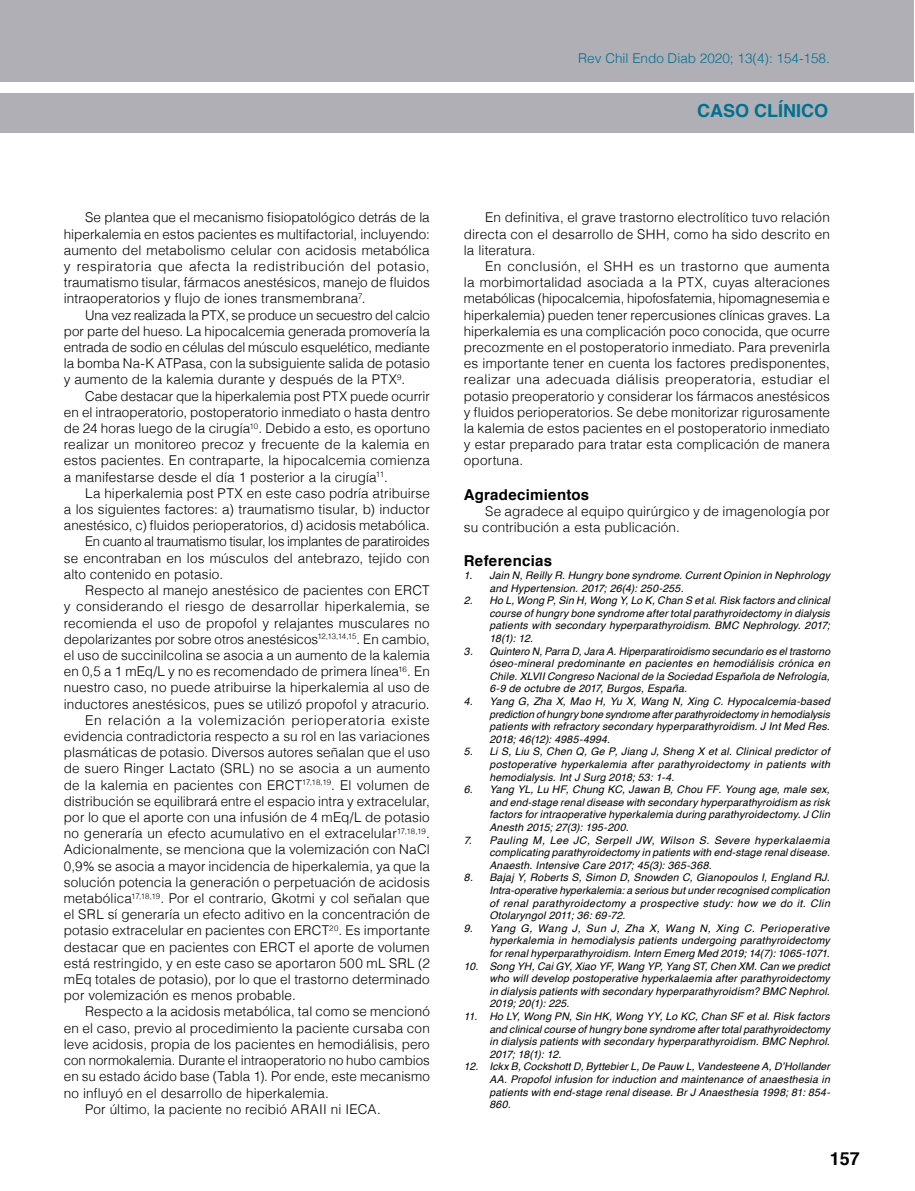
<style>
.page{position:relative;width:915px;height:1191px;background:#fff}
.page>*{position:absolute;margin:0;border:0;box-sizing:border-box;transform-origin:0 0}
.t1{font:700 18px "Helvetica";color:#007191}
.t2{font:700 18px "Helvetica";color:#000}
.t3{font:700 15px "Helvetica";letter-spacing:.015em;color:#000}
.t4{font:300 13.5px/16.2px "Helvetica";letter-spacing:.01em;color:#000;text-align:justify}
.t5{font:300 13.5px "Helvetica";letter-spacing:-.015em;color:#000}
.t6{font:300 13.5px "Helvetica";letter-spacing:.04em;color:#000}
.t7{font:300 13.5px "Helvetica";color:#007191}
.t8{font:italic 10.5px/12.6px "Helvetica";letter-spacing:.02em;color:#000;text-align:justify}
</style>
<div class="page">
<div style="left:0;top:0;width:913px;height:81px;background:#b0afb5"></div>
<div style="left:0;top:93px;width:913px;height:40px;background:#b0afb5"></div>
<p class="t7" style="left:578px;top:46px;width:253px">Rev Chil Endo Diab 2020; 13(4): 154-158.</p>
<h1 class="t1" style="left:696px;top:96px;width:133px">CASO CLÍNICO</h1>
<p class="t4" style="left:64px;top:208px;width:367px;text-indent:21px">Se plantea que el mecanismo fisiopatológico detrás de la hiperkalemia en estos pacientes es multifactorial, incluyendo: aumento del metabolismo celular con acidosis metabólica y respiratoria que afecta la redistribución del potasio, traumatismo tisular, fármacos anestésicos, manejo de fluidos intraoperatorios y flujo de iones transmembrana<sup>7</sup>.</p>
<p class="t4" style="left:64px;top:306px;width:367px;text-indent:21px">Una vez realizada la PTX, se produce un secuestro del calcio por parte del hueso. La hipocalcemia generada promovería la entrada de sodio en células del músculo esquelético, mediante la bomba Na-K ATPasa, con la subsiguiente salida de potasio y aumento de la kalemia durante y después de la PTX<sup>9</sup>.</p>
<p class="t4" style="left:64px;top:387px;width:367px;text-indent:21px">Cabe destacar que la hiperkalemia post PTX puede ocurrir en el intraoperatorio, postoperatorio inmediato o hasta dentro de 24 horas luego de la cirugía<sup>10</sup>. Debido a esto, es oportuno realizar un monitoreo precoz y frecuente de la kalemia en estos pacientes. En contraparte, la hipocalcemia comienza a manifestarse desde el día 1 posterior a la cirugía<sup>11</sup>.</p>
<p class="t4" style="left:85px;top:484px;width:346px">La hiperkalemia post PTX en este caso podría atribuirse</p>
<p class="t4" style="left:64px;top:500px;width:367px">a los siguientes factores: a) traumatismo tisular, b) inductor</p>
<p class="t4" style="left:64px;top:516px;width:367px">anestésico, c) fluidos perioperatorios, d) acidosis metabólica.</p>
<p class="t5" style="left:85px;top:530px;width:346px">En cuanto al traumatismo tisular, los implantes de paratiroides</p>
<p class="t4" style="left:64px;top:549px;width:367px">se encontraban en los músculos del antebrazo, tejido con</p>
<p class="t4" style="left:64px;top:565px;width:161px">alto contenido en potasio.</p>
<p class="t4" style="left:85px;top:581px;width:346px">Respecto al manejo anestésico de pacientes con ERCT</p>
<p class="t4" style="left:64px;top:597px;width:367px">y considerando el riesgo de desarrollar hiperkalemia, se</p>
<p class="t4" style="left:64px;top:613px;width:367px">recomienda el uso de propofol y relajantes musculares no</p>
<p class="t4" style="left:64px;top:630px;width:367px">depolarizantes por sobre otros anestésicos<sup>12,13,14,15</sup>. En cambio,</p>
<p class="t4" style="left:64px;top:646px;width:367px">el uso de succinilcolina se asocia a un aumento de la kalemia</p>
<p class="t4" style="left:64px;top:662px;width:367px">en 0,5 a 1 mEq/L y no es recomendado de primera línea<sup>16</sup>. En</p>
<p class="t4" style="left:64px;top:678px;width:367px">nuestro caso, no puede atribuirse la hiperkalemia al uso de</p>
<p class="t4" style="left:64px;top:694px;width:367px">inductores anestésicos, pues se utilizó propofol y atracurio.</p>
<p class="t6" style="left:85px;top:708px;width:346px">En relación a la volemización perioperatoria existe</p>
<p class="t4" style="left:64px;top:727px;width:367px">evidencia contradictoria respecto a su rol en las variaciones</p>
<p class="t4" style="left:64px;top:743px;width:367px">plasmáticas de potasio. Diversos autores señalan que el uso</p>
<p class="t4" style="left:64px;top:759px;width:367px">de suero Ringer Lactato (SRL) no se asocia a un aumento</p>
<p class="t4" style="left:64px;top:775px;width:367px">de la kalemia en pacientes con ERCT<sup>17,18,19</sup>. El volumen de</p>
<p class="t4" style="left:64px;top:792px;width:367px">distribución se equilibrará entre el espacio intra y extracelular,</p>
<p class="t4" style="left:64px;top:808px;width:367px">por lo que el aporte con una infusión de 4 mEq/L de potasio</p>
<p class="t4" style="left:64px;top:824px;width:367px">no generaría un efecto acumulativo en el extracelular<sup>17,18,19</sup>.</p>
<p class="t4" style="left:64px;top:840px;width:367px">Adicionalmente, se menciona que la volemización con NaCl</p>
<p class="t4" style="left:64px;top:856px;width:367px">0,9% se asocia a mayor incidencia de hiperkalemia, ya que la</p>
<p class="t4" style="left:64px;top:873px;width:367px">solución potencia la generación o perpetuación de acidosis</p>
<p class="t4" style="left:64px;top:889px;width:367px">metabólica<sup>17,18,19</sup>. Por el contrario, Gkotmi y col señalan que</p>
<p class="t4" style="left:64px;top:905px;width:367px">el SRL sí generaría un efecto aditivo en la concentración de</p>
<p class="t4" style="left:64px;top:921px;width:367px">potasio extracelular en pacientes con ERCT<sup>20</sup>. Es importante</p>
<p class="t4" style="left:64px;top:937px;width:367px">destacar que en pacientes con ERCT el aporte de volumen</p>
<p class="t4" style="left:64px;top:954px;width:367px">está restringido, y en este caso se aportaron 500 mL SRL (2</p>
<p class="t4" style="left:64px;top:970px;width:367px">mEq totales de potasio), por lo que el trastorno determinado</p>
<p class="t4" style="left:64px;top:986px;width:233px">por volemización es menos probable.</p>
<p class="t4" style="left:85px;top:1002px;width:346px">Respecto a la acidosis metabólica, tal como se mencionó</p>
<p class="t4" style="left:64px;top:1018px;width:367px">en el caso, previo al procedimiento la paciente cursaba con</p>
<p class="t4" style="left:64px;top:1035px;width:367px">leve acidosis, propia de los pacientes en hemodiálisis, pero</p>
<p class="t4" style="left:64px;top:1051px;width:367px">con normokalemia. Durante el intraoperatorio no hubo cambios</p>
<p class="t4" style="left:64px;top:1067px;width:367px">en su estado ácido base (Tabla 1). Por ende, este mecanismo</p>
<p class="t4" style="left:64px;top:1083px;width:266px">no influyó en el desarrollo de hiperkalemia.</p>
<p class="t4" style="left:85px;top:1099px;width:297px">Por último, la paciente no recibió ARAII ni IECA.</p>
<p class="t4" style="left:463px;top:208px;width:367px;text-indent:21px">En definitiva, el grave trastorno electrolítico tuvo relación directa con el desarrollo de SHH, como ha sido descrito en la literatura.</p>
<p class="t4" style="left:463px;top:257px;width:367px;text-indent:21px">En conclusión, el SHH es un trastorno que aumenta la morbimortalidad asociada a la PTX, cuyas alteraciones metabólicas (hipocalcemia, hipofosfatemia, hipomagnesemia e hiperkalemia) pueden tener repercusiones clínicas graves. La hiperkalemia es una complicación poco conocida, que ocurre precozmente en el postoperatorio inmediato. Para prevenirla es importante tener en cuenta los factores predisponentes, realizar una adecuada diálisis preoperatoria, estudiar el potasio preoperatorio y considerar los fármacos anestésicos y fluidos perioperatorios. Se debe monitorizar rigurosamente la kalemia de estos pacientes en el postoperatorio inmediato y estar preparado para tratar esta complicación de manera oportuna.</p>
<p class="t3" style="left:463px;top:482px;width:127px">Agradecimientos</p>
<p class="t4" style="left:463px;top:502px;width:367px;text-indent:21px">Se agradece al equipo quirúrgico y de imagenología por su contribución a esta publicación.</p>
<p class="t3" style="left:463px;top:549px;width:90px">Referencias</p>
<p class="t8" style="left:489px;top:569px;width:342px;text-indent:-26px">1. Jain N, Reilly R. Hungry bone syndrome. Current Opinion in Nephrology and Hypertension. 2017; 26(4): 250-255.</p>
<p class="t8" style="left:489px;top:594px;width:342px;text-indent:-26px">2. Ho L, Wong P, Sin H, Wong Y, Lo K, Chan S et al. Risk factors and clinical course of hungry bone syndrome after total parathyroidectomy in dialysis patients with secondary hyperparathyroidism. BMC Nephrology. 2017; 18(1): 12.</p>
<p class="t8" style="left:489px;top:645px;width:342px;text-indent:-26px">3. Quintero N, Parra D, Jara A. Hiperparatiroidismo secundario es el trastorno óseo-mineral predominante en pacientes en hemodiálisis crónica en Chile. XLVII Congreso Nacional de la Sociedad Española de Nefrología, 6-9 de octubre de 2017, Burgos, España.</p>
<p class="t8" style="left:489px;top:695px;width:342px;text-indent:-26px">4. Yang G, Zha X, Mao H, Yu X, Wang N, Xing C. Hypocalcemia-based prediction of hungry bone syndrome after parathyroidectomy in hemodialysis patients with refractory secondary hyperparathyroidism. J Int Med Res.<br>2018; 46(12): 4985-4994.</p>
<p class="t8" style="left:489px;top:745px;width:342px;text-indent:-26px">5. Li S, Liu S, Chen Q, Ge P, Jiang J, Sheng X et al. Clinical predictor of postoperative hyperkalemia after parathyroidectomy in patients with hemodialysis. Int J Surg 2018; 53: 1-4.</p>
<p class="t8" style="left:489px;top:783px;width:342px;text-indent:-26px">6. Yang YL, Lu HF, Chung KC, Jawan B, Chou FF. Young age, male sex, and end-stage renal disease with secondary hyperparathyroidism as risk factors for intraoperative hyperkalemia during parathyroidectomy. J Clin Anesth 2015; 27(3): 195-200.</p>
<p class="t8" style="left:489px;top:834px;width:342px;text-indent:-26px">7. Pauling M, Lee JC, Serpell JW, Wilson S. Severe hyperkalaemia complicating parathyroidectomy in patients with end-stage renal disease.<br>Anaesth. Intensive Care 2017; 45(3): 365-368.</p>
<p class="t8" style="left:489px;top:871px;width:342px;text-indent:-26px">8. Bajaj Y, Roberts S, Simon D, Snowden C, Gianopoulos I, England RJ.<br>Intra-operative hyperkalemia: a serious but under recognised complication of renal parathyroidectomy a prospective study: how we do it. Clin Otolaryngol 2011; 36: 69-72.</p>
<p class="t8" style="left:489px;top:922px;width:342px;text-indent:-26px">9. Yang G, Wang J, Sun J, Zha X, Wang N, Xing C. Perioperative hyperkalemia in hemodialysis patients undergoing parathyroidectomy for renal hyperparathyroidism. Intern Emerg Med 2019; 14(7): 1065-1071.</p>
<p class="t8" style="left:489px;top:960px;width:342px;text-indent:-26px">10. Song YH, Cai GY, Xiao YF, Wang YP, Yang ST, Chen XM. Can we predict who will develop postoperative hyperkalaemia after parathyroidectomy in dialysis patients with secondary hyperparathyroidism? BMC Nephrol.<br>2019; 20(1): 225.</p>
<p class="t8" style="left:489px;top:1010px;width:342px;text-indent:-26px">11. Ho LY, Wong PN, Sin HK, Wong YY, Lo KC, Chan SF et al. Risk factors and clinical course of hungry bone syndrome after total parathyroidectomy in dialysis patients with secondary hyperparathyroidism. BMC Nephrol.<br>2017; 18(1): 12.</p>
<p class="t8" style="left:489px;top:1060px;width:342px;text-indent:-26px">12. Ickx B, Cockshott D, Byttebier L, De Pauw L, Vandesteene A, D’Hollander AA. Propofol infusion for induction and maintenance of anaesthesia in patients with end-stage renal disease. Br J Anaesthesia 1998; 81: 854- 860.</p>
<h1 class="t2" style="left:829px;top:1144px;width:31px">157</h1>
</div>
